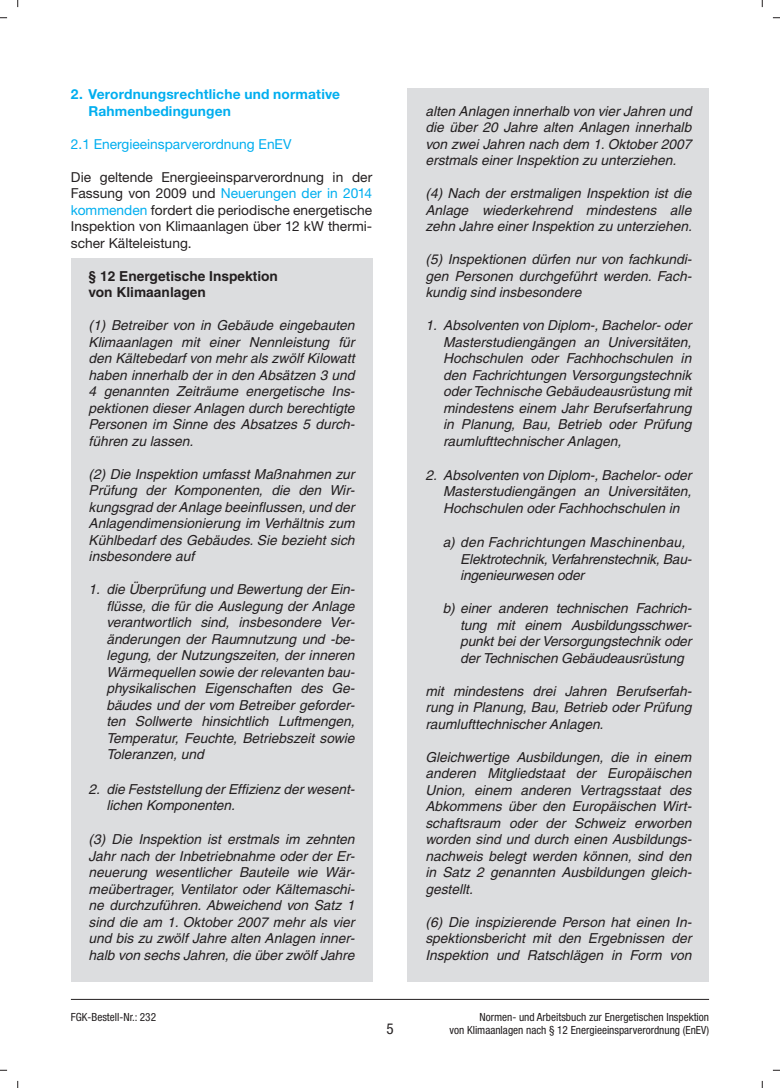
<style>
.page{position:relative;width:780px;height:1088px;background:#fff}
.page>*{position:absolute;margin:0;border:0;box-sizing:border-box;transform-origin:0 0}
.t1{font:condensed 15px "Helvetica Neue";color:#231f20}
.t2{font:italic 13.75px/16.5px "Helvetica";color:#231f20;text-align:justify}
.t3{font:13.75px/16.5px "Helvetica Neue";color:#231f20;text-align:justify}
.t4{font:700 13.75px/16.5px "Helvetica Neue";letter-spacing:.01em;color:#00aeef}
.t5{font:700 13.75px/16.5px "Helvetica";color:#231f20}
.t6{font:13.75px "Helvetica Neue";color:#00aeef}
.t7{font:condensed 11.25px/13.5px "Helvetica Neue";color:#231f20;text-align:right}
.s1{color:#00aeef}
</style>
<div class="page">
<hr style="left:71px;top:999px;width:638px;height:1px;background:#231f20">
<div style="left:407px;top:89px;width:302px;height:892px;background:#dcdddf"></div>
<div style="left:71px;top:258px;width:301px;height:723px;background:#dcdddf"></div>
<svg style="left:0;top:17px;width:7px;height:2px"></svg>
<svg style="left:772px;top:17px;width:8px;height:2px"></svg>
<svg style="left:0;top:1069px;width:7px;height:2px"></svg>
<svg style="left:772px;top:1069px;width:8px;height:2px"></svg>
<svg style="left:17px;top:0;width:2px;height:7px"></svg>
<svg style="left:17px;top:1081px;width:2px;height:7px"></svg>
<svg style="left:761px;top:0;width:2px;height:7px"></svg>
<svg style="left:761px;top:1081px;width:2px;height:7px"></svg>
<p class="t4" style="left:88px;top:87px;width:253px;text-indent:-17px">2. Verordnungsrechtliche und normative<br>Rahmenbedingungen</p>
<p class="t6" style="left:71px;top:139px;width:222px">2.1 Energieeinsparverordnung EnEV</p>
<p class="t3" style="left:71px;top:170px;width:303px">Die geltende Energieeinsparverordnung in der Fassung von 2009 und <span class="s1">Neuerungen der in 2014 kommenden</span> fordert die periodische energetische Inspektion von Klimaanlagen über 12 kW thermi&shy;scher Kälteleistung.</p>
<p class="t5" style="left:89px;top:269px;width:191px">§ 12 Energetische Inspektion von Klimaanlagen</p>
<p class="t2" style="left:89px;top:319px;width:267px">(1) Betreiber von in Gebäude eingebauten Klimaanlagen mit einer Nennleistung für den Kältebedarf von mehr als zwölf Kilowatt haben innerhalb der in den Absätzen 3 und 4 genannten Zeiträume energetische Ins&shy;pektionen dieser Anlagen durch berechtigte Personen im Sinne des Absatzes 5 durch&shy;führen zu lassen.</p>
<p class="t2" style="left:89px;top:467px;width:267px">(2) Die Inspektion umfasst Maßnahmen zur Prüfung der Komponenten, die den Wir&shy;kungsgrad der Anlage beeinflussen, und der Anlagendimensionierung im Verhältnis zum Kühlbedarf des Gebäudes. Sie bezieht sich insbesondere auf</p>
<p class="t2" style="left:106px;top:583px;width:250px;text-indent:-18px">1. die Überprüfung und Bewertung der Ein&shy;flüsse, die für die Auslegung der Anlage verantwortlich sind, insbesondere Ver&shy;änderungen der Raumnutzung und -be&shy;legung, der Nutzungszeiten, der inneren Wärmequellen sowie der relevanten bau&shy;physikalischen Eigenschaften des Ge&shy;bäudes und der vom Betreiber geforder&shy;ten Sollwerte hinsichtlich Luftmengen, Temperatur, Feuchte, Betriebszeit sowie Toleranzen, und</p>
<p class="t2" style="left:106px;top:782px;width:249px;text-indent:-18px">2. die Feststellung der Effizienz der wesent&shy;lichen Komponenten.</p>
<p class="t2" style="left:89px;top:832px;width:267px">(3) Die Inspektion ist erstmals im zehnten Jahr nach der Inbetriebnahme oder der Er&shy;neuerung wesentlicher Bauteile wie Wär&shy;meübertrager, Ventilator oder Kältemaschi&shy;ne durchzuführen. Abweichend von Satz 1 sind die am 1. Oktober 2007 mehr als vier und bis zu zwölf Jahre alten Anlagen inner&shy;halb von sechs Jahren, die über zwölf Jahre</p>
<p class="t2" style="left:425px;top:104px;width:267px">alten Anlagen innerhalb von vier Jahren und die über 20 Jahre alten Anlagen innerhalb von zwei Jahren nach dem 1. Oktober 2007 erstmals einer Inspektion zu unterziehen.</p>
<p class="t2" style="left:425px;top:186px;width:268px">(4) Nach der erstmaligen Inspektion ist die Anlage wiederkehrend mindestens alle zehn Jahre einer Inspektion zu unterziehen.</p>
<p class="t2" style="left:425px;top:252px;width:266px">(5) Inspektionen dürfen nur von fachkundi&shy;gen Personen durchgeführt werden. Fach&shy;kundig sind insbesondere</p>
<p class="t2" style="left:443px;top:318px;width:250px;text-indent:-18px">1. Absolventen von Diplom-, Bachelor- oder Masterstudiengängen an Universitäten, Hochschulen oder Fachhochschulen in den Fachrichtungen Versorgungstechnik oder Technische Gebäudeausrüstung mit mindestens einem Jahr Berufserfahrung in Planung, Bau, Betrieb oder Prüfung raumlufttechnischer Anlagen,</p>
<p class="t2" style="left:443px;top:468px;width:250px;text-indent:-18px">2. Absolventen von Diplom-, Bachelor- oder Masterstudiengängen an Universitäten, Hochschulen oder Fachhochschulen in</p>
<p class="t2" style="left:460px;top:535px;width:232px;text-align:left;text-indent:-17px">a) den Fachrichtungen Maschinenbau,<br>Elektrotechnik, Verfahrenstechnik, Bau&shy;ingenieurwesen oder</p>
<p class="t2" style="left:460px;top:601px;width:232px;text-indent:-17px">b) einer anderen technischen Fachrich&shy;tung mit einem Ausbildungsschwer&shy;punkt bei der Versorgungstechnik oder der Technischen Gebäudeausrüstung</p>
<p class="t2" style="left:425px;top:684px;width:267px">mit mindestens drei Jahren Berufserfah&shy;rung in Planung, Bau, Betrieb oder Prüfung raumlufttechnischer Anlagen.</p>
<p class="t2" style="left:425px;top:750px;width:267px">Gleichwertige Ausbildungen, die in einem anderen Mitgliedstaat der Europäischen Union, einem anderen Vertragsstaat des Abkommens über den Europäischen Wirt&shy;schaftsraum oder der Schweiz erworben worden sind und durch einen Ausbildungs&shy;nachweis belegt werden können, sind den in Satz 2 genannten Ausbildungen gleich&shy;gestellt.</p>
<p class="t2" style="left:425px;top:915px;width:267px">(6) Die inspizierende Person hat einen In&shy;spektionsbericht mit den Ergebnissen der Inspektion und Ratschlägen in Form von</p>
<p class="t7" style="left:71px;top:1011px;width:87px">FGK-Bestell-Nr.: 232</p>
<p class="t1" style="left:386px;top:1023px;width:9px">5</p>
<p class="t7" style="left:449px;top:1011px;width:261px">Normen- und Arbeitsbuch zur Energetischen Inspektion<br>von Klimaanlagen nach § 12 Energieeinsparverordnung (EnEV)</p>
</div>
